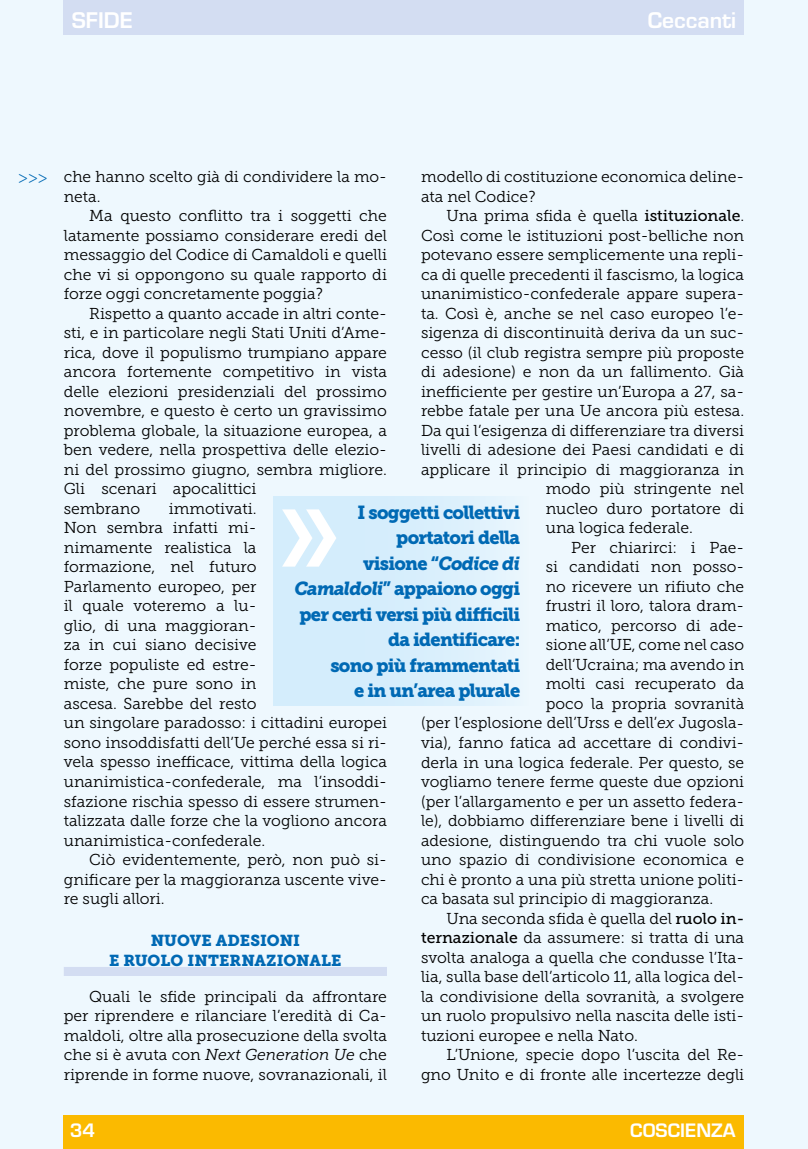
<style>
.page{position:relative;width:808px;height:1149px;background:#fff}
.page>*{position:absolute;margin:0;border:0;box-sizing:border-box;transform-origin:0 0}
.t1{font:139.2px "Museo Slab 700";color:#fff;scale:.77 1}
.t2{font:600 21px "Eurostile LT Std";color:#fff}
.t3{font:18.75px/25.5px "Museo Slab 900";letter-spacing:-.04em;color:#0069b4;text-align:right}
.t4{font:600 18px "Eurostile LT Std";color:#fff}
.t5{font:18px "Minion Pro";color:#0069b4}
.t6{font:15.75px/19.5px "Museo Slab 300";color:#000}
.t7{font:15.75px/19.5px "Museo Slab 900";letter-spacing:.005em;color:#0069b4;text-align:center}
.s1{font-family:"Museo Slab 500"}
.s2{font-style:italic}
</style>
<div class="page">
<div style="left:0;top:0;width:808px;height:1148px;background:#eef8fe"></div>
<div style="left:64px;top:1115px;width:680px;height:33px;background:#fbba00"></div>
<div style="left:64px;top:966px;width:323px;height:9px;background:#d3ddf2"></div>
<div style="left:274px;top:496px;width:255px;height:209px;background:linear-gradient(to right,#cfebfc,#e5f4fd)"></div>
<div style="left:63px;top:0;width:681px;height:34px;background:#d3ddf2"></div>
<h2 class="t2" style="left:72px;top:7px;width:62px">SFIDE</h2>
<h2 class="t2" style="left:648px;top:7px;width:90px">Ceccanti</h2>
<p class="t5" style="left:18px;top:165px;width:31px">&gt;&gt;&gt;</p>
<p class="t6" style="left:421px;top:167px;width:325px">modello di costituzione economica deline&shy;ata nel Codice?</p>
<p class="t6" style="left:446px;top:206px;width:299px">Una prima sfida è quella <span class="s1">istituzionale</span>.</p>
<p class="t6" style="left:421px;top:225px;width:325px">Così come le istituzioni post-belliche non</p>
<p class="t6" style="left:421px;top:245px;width:325px">potevano essere semplicemente una repli-</p>
<p class="t6" style="left:421px;top:264px;width:325px">ca di quelle precedenti il fascismo, la logica</p>
<p class="t6" style="left:421px;top:284px;width:325px">unanimistico-confederale appare supera-</p>
<p class="t6" style="left:421px;top:303px;width:325px">ta. Così è, anche se nel caso europeo l’e-</p>
<p class="t6" style="left:421px;top:323px;width:325px">sigenza di discontinuità deriva da un suc-</p>
<p class="t6" style="left:421px;top:342px;width:325px">cesso (il club registra sempre più proposte</p>
<p class="t6" style="left:421px;top:362px;width:325px">di adesione) e non da un fallimento. Già</p>
<p class="t6" style="left:421px;top:381px;width:325px">inefficiente per gestire un’Europa a 27, sa-</p>
<p class="t6" style="left:421px;top:401px;width:325px">rebbe fatale per una Ue ancora più estesa.</p>
<p class="t6" style="left:421px;top:420px;width:325px">Da qui l’esigenza di differenziare tra diversi</p>
<p class="t6" style="left:421px;top:440px;width:325px">livelli di adesione dei Paesi candidati e di</p>
<p class="t6" style="left:421px;top:459px;width:325px">applicare il principio di maggioranza in</p>
<p class="t6" style="left:546px;top:479px;width:200px">modo più stringente nel</p>
<p class="t6" style="left:546px;top:498px;width:200px">nucleo duro portatore di</p>
<p class="t6" style="left:546px;top:518px;width:149px">una logica federale.</p>
<p class="t6" style="left:571px;top:537px;width:174px">Per chiarirci: i Pae-</p>
<p class="t6" style="left:546px;top:557px;width:200px">si candidati non posso-</p>
<p class="t6" style="left:546px;top:576px;width:200px">no ricevere un rifiuto che</p>
<p class="t6" style="left:546px;top:596px;width:200px">frustri il loro, talora dram-</p>
<p class="t6" style="left:546px;top:615px;width:200px">matico, percorso di ade-</p>
<p class="t6" style="left:546px;top:635px;width:200px">sione all’UE, come nel caso</p>
<p class="t6" style="left:546px;top:654px;width:200px">dell’Ucraina; ma avendo in</p>
<p class="t6" style="left:546px;top:674px;width:200px">molti casi recuperato da</p>
<p class="t6" style="left:546px;top:693px;width:200px">poco la propria sovranità</p>
<p class="t6" style="left:421px;top:713px;width:325px">(per l’esplosione dell’Urss e dell’<span class="s2">ex</span> Jugosla-</p>
<p class="t6" style="left:421px;top:732px;width:325px">via), fanno fatica ad accettare di condivi-</p>
<p class="t6" style="left:421px;top:752px;width:325px">derla in una logica federale. Per questo, se</p>
<p class="t6" style="left:421px;top:771px;width:325px">vogliamo tenere ferme queste due opzioni</p>
<p class="t6" style="left:421px;top:791px;width:325px">(per l’allargamento e per un assetto federa-</p>
<p class="t6" style="left:421px;top:810px;width:325px">le), dobbiamo differenziare bene i livelli di</p>
<p class="t6" style="left:421px;top:830px;width:325px">adesione, distinguendo tra chi vuole solo</p>
<p class="t6" style="left:421px;top:849px;width:325px">uno spazio di condivisione economica e</p>
<p class="t6" style="left:421px;top:869px;width:325px">chi è pronto a una più stretta unione politi-</p>
<p class="t6" style="left:421px;top:888px;width:294px">ca basata sul principio di maggioranza.</p>
<p class="t6" style="left:446px;top:908px;width:299px">Una seconda sfida è quella del <span class="s1">ruolo in-</span></p>
<p class="t6" style="left:421px;top:927px;width:325px"><span class="s1">ternazionale</span> da assumere: si tratta di una</p>
<p class="t6" style="left:421px;top:947px;width:325px">svolta analoga a quella che condusse l’Ita-</p>
<p class="t6" style="left:421px;top:966px;width:325px">lia, sulla base dell’articolo 11, alla logica del-</p>
<p class="t6" style="left:421px;top:986px;width:325px">la condivisione della sovranità, a svolgere</p>
<p class="t6" style="left:421px;top:1005px;width:325px">un ruolo propulsivo nella nascita delle isti-</p>
<p class="t6" style="left:421px;top:1025px;width:218px">tuzioni europee e nella Nato.</p>
<p class="t6" style="left:446px;top:1044px;width:299px">L’Unione, specie dopo l’uscita del Re-</p>
<p class="t6" style="left:421px;top:1064px;width:325px">gno Unito e di fronte alle incertezze degli</p>
<p class="t6" style="left:64px;top:167px;width:325px">che hanno scelto già di condividere la mo&shy;neta.</p>
<p class="t6" style="left:64px;top:206px;width:325px;text-align:justify;text-indent:26px">Ma questo conflitto tra i soggetti che latamente possiamo considerare eredi del messaggio del Codice di Camaldoli e quelli che vi si oppongono su quale rapporto di forze oggi concretamente poggia?</p>
<p class="t6" style="left:64px;top:303px;width:325px;text-indent:26px">Rispetto a quanto accade in altri conte&shy;sti, e in particolare negli Stati Uniti d’Ame&shy;rica, dove il populismo trumpiano appare ancora fortemente competitivo in vista delle elezioni presidenziali del prossimo novembre, e questo è certo un gravissimo problema globale, la situazione europea, a ben vedere, nella prospettiva delle elezio&shy;ni del prossimo giugno, sembra migliore.<br>Gli scenari apocalittici<br>sembrano</p>
<p class="t6" style="left:64px;top:498px;width:325px;text-indent:105px">immotivati.<br>Non sembra infatti mi-<br>nimamente realistica la<br>formazione, nel futuro<br>Parlamento europeo, per<br>il quale voteremo a lu-<br>glio, di una maggioran-<br>za in cui siano decisive<br>forze populiste ed estre-<br>miste, che pure sono in<br>ascesa. Sarebbe del resto<br>un singolare paradosso: i cittadini europei sono insoddisfatti dell’Ue perché essa si ri&shy;vela spesso inefficace, vittima della logica unanimistica-confederale, ma l’insoddi&shy;sfazione rischia spesso di essere strumen&shy;talizzata dalle forze che la vogliono ancora unanimistica-confederale.</p>
<p class="t6" style="left:64px;top:849px;width:325px;text-align:justify;text-indent:26px">Ciò evidentemente, però, non può si&shy;gnificare per la maggioranza uscente vive&shy;re sugli allori.</p>
<p class="t7" style="left:109px;top:930px;width:234px">NUOVE ADESIONI<br>E RUOLO INTERNAZIONALE</p>
<p class="t6" style="left:64px;top:986px;width:325px;text-align:justify;text-indent:26px">Quali le sfide principali da affrontare per riprendere e rilanciare l’eredità di Ca&shy;maldoli, oltre alla prosecuzione della svolta che si è avuta con <span class="s2">Next Generation Ue</span> che riprende in forme nuove, sovranazionali, il</p>
<p class="t3" style="left:294px;top:499px;width:227px">I soggetti collettivi portatori della<br>visione “<span class="s2">Codice di<br>Camaldoli</span>” appaiono oggi per certi versi più difficili da identificare:<br>sono più frammentati<br>e in un’area plurale</p>
<h1 class="t1" style="left:277px;top:450px;width:84px">»</h1>
<p class="t4" style="left:70px;top:1118px;width:27px">34</p>
<p class="t4" style="left:630px;top:1118px;width:107px">COSCIENZA</p>
</div>
